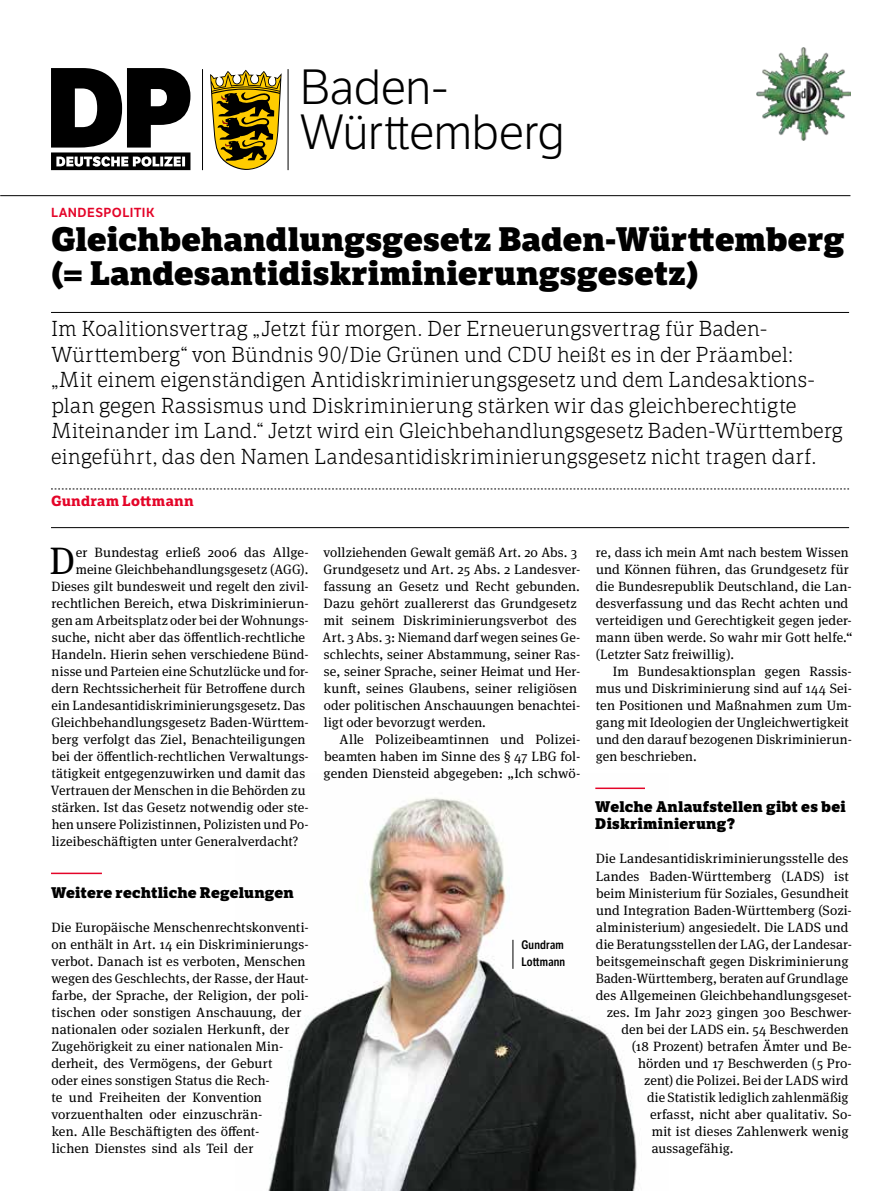
<style>
.page{position:relative;width:893px;height:1191px;background:#fff}
.page>*{position:absolute;margin:0;border:0;box-sizing:border-box;transform-origin:0 0}
.t1{font:48px/45px "LFT Etica Lt";letter-spacing:-.01em;color:#000}
.t2{font:38.25px "Meta Serif Pro";color:#000}
.t3{font:800 33px/34px "LFT Etica Sheriff";letter-spacing:.005em;color:#000}
.t4{font:300 21px/25.5px "LFT Etica Sheriff";letter-spacing:-.005em;color:#000}
.t5{font:800 15px/17px "LFT Etica Sheriff";letter-spacing:.01em;color:#000}
.t6{font:700 14.25px "LFT Etica Sheriff";letter-spacing:.015em;color:#e40428}
.t7{font:13.5px/17px "Meta Serif Pro";letter-spacing:.01em;color:#000}
.t8{font:12.75px "LFT Etica SB";letter-spacing:.03em;color:#e40428}
.t9{font:600 12px/17px "LFT Etica Condensed";letter-spacing:.02em;color:#000}
</style>
<div class="page">
<svg style="left:51px;top:68px;width:139px;height:102px"></svg>
<img style="left:757px;top:47px;width:93px;height:93px">
<img style="left:268px;top:789px;width:377px;height:402px">
<hr style="left:0;top:195px;width:850px;height:1px;background:#000">
<hr style="left:202px;top:69px;width:1px;height:101px;background:#000">
<hr style="left:288px;top:69px;width:1px;height:101px;background:#000">
<svg style="left:210px;top:70px;width:72px;height:100px"></svg>
<hr style="left:51px;top:312px;width:798px;height:1px;background:#000">
<svg style="left:51px;top:489px;width:798px;height:1px"></svg>
<hr style="left:51px;top:527px;width:798px;height:1px;background:#000">
<hr style="left:51px;top:872px;width:51px;height:2px;background:#e40428">
<hr style="left:595px;top:787px;width:50px;height:2px;background:#e40428">
<svg style="left:513px;top:939px;width:1px;height:29px"></svg>
<h1 class="t1" style="left:300px;top:66px;width:267px">Baden-<br>Württemberg</h1>
<p class="t8" style="left:51px;top:205px;width:105px">LANDESPOLITIK</p>
<h3 class="t3" style="left:51px;top:222px;width:795px">Gleichbehandlungsgesetz Baden-Württemberg (= Landesantidiskriminierungsgesetz)</h3>
<p class="t4" style="left:51px;top:316px;width:793px">Im Koalitionsvertrag „Jetzt für morgen. Der Erneuerungsvertrag für Baden-Württemberg“ von Bündnis 90/Die Grünen und CDU heißt es in der Präambel:<br>„Mit einem eigenständigen Antidiskriminierungsgesetz und dem Landesaktions&shy;plan gegen Rassismus und Diskriminierung stärken wir das gleichberechtigte Miteinander im Land.“ Jetzt wird ein Gleichbehandlungsgesetz Baden-Württemberg eingeführt, das den Namen Landesantidiskriminierungsgesetz nicht tragen darf.</p>
<p class="t6" style="left:51px;top:492px;width:144px">Gundram Lottmann</p>
<h2 class="t2" style="left:50px;top:533px;width:27px">D</h2>
<p class="t7" style="left:76px;top:543px;width:235px">er Bundestag erließ 2006 das Allge-</p>
<p class="t7" style="left:76px;top:560px;width:234px">meine Gleichbehandlungsgesetz (AGG).</p>
<p class="t7" style="left:51px;top:577px;width:259px">Dieses gilt bundesweit und regelt den zivil-</p>
<p class="t7" style="left:52px;top:594px;width:259px">rechtlichen Bereich, etwa Diskriminierun-</p>
<p class="t7" style="left:51px;top:611px;width:259px">gen am Arbeitsplatz oder bei der Wohnungs-</p>
<p class="t7" style="left:52px;top:628px;width:255px">suche, nicht aber das öffentlich-rechtliche</p>
<p class="t7" style="left:51px;top:645px;width:259px">Handeln. Hierin sehen verschiedene Bünd-</p>
<p class="t7" style="left:52px;top:662px;width:259px">nisse und Parteien eine Schutzlücke und for-</p>
<p class="t7" style="left:52px;top:679px;width:256px">dern Rechtssicherheit für Betroffene durch</p>
<p class="t7" style="left:52px;top:696px;width:255px">ein Landesantidiskriminierungsgesetz. Das</p>
<p class="t7" style="left:51px;top:713px;width:259px">Gleichbehandlungsgesetz Baden-Württem-</p>
<p class="t7" style="left:52px;top:730px;width:255px">berg verfolgt das Ziel, Benachteiligungen</p>
<p class="t7" style="left:52px;top:747px;width:258px">bei der öffentlich-rechtlichen Verwaltungs-</p>
<p class="t7" style="left:52px;top:764px;width:255px">tätigkeit entgegenzuwirken und damit das</p>
<p class="t7" style="left:51px;top:781px;width:256px">Vertrauen der Menschen in die Behörden zu</p>
<p class="t7" style="left:52px;top:798px;width:259px">stärken. Ist das Gesetz notwendig oder ste-</p>
<p class="t7" style="left:52px;top:815px;width:259px">hen unsere Polizistinnen, Polizisten und Po-</p>
<p class="t7" style="left:52px;top:832px;width:248px">lizeibeschäftigten unter Generalverdacht?</p>
<p class="t5" style="left:51px;top:883px;width:244px">Weitere rechtliche Regelungen</p>
<p class="t7" style="left:51px;top:917px;width:259px">Die Europäische Menschenrechtskonventi&shy;on enthält in Art. 14 ein Diskriminierungs&shy;verbot. Danach ist es verboten, Menschen wegen des Geschlechts, der Rasse, der Haut&shy;farbe, der Sprache, der Religion, der poli&shy;tischen oder sonstigen Anschauung, der nationalen oder sozialen Herkunft, der Zugehörigkeit zu einer nationalen Min&shy;derheit, des Vermögens, der Geburt<br>oder eines sonstigen Status die Rech-<br>te und Freiheiten der Konvention vorzuenthalten oder einzuschrän-<br>ken. Alle Beschäftigten des öffent-<br>lichen Dienstes sind als Teil der</p>
<p class="t7" style="left:323px;top:543px;width:259px">vollziehenden Gewalt gemäß Art. 20 Abs. 3<br>Grundgesetz und Art. 25 Abs. 2 Landesver&shy;fassung an Gesetz und Recht gebunden.<br>Dazu gehört zuallererst das Grundgesetz mit seinem Diskriminierungsverbot des Art. 3 Abs. 3: Niemand darf wegen seines Ge&shy;schlechts, seiner Abstammung, seiner Ras&shy;se, seiner Sprache, seiner Heimat und Her&shy;kunft, seines Glaubens, seiner religiösen oder politischen Anschauungen benachtei&shy;ligt oder bevorzugt werden.</p>
<p class="t7" style="left:324px;top:730px;width:258px;text-align:justify;text-indent:16px">Alle Polizeibeamtinnen und Polizei&shy;beamten haben im Sinne des § 47 LBG fol&shy;genden Diensteid abgegeben: „Ich schwö-</p>
<p class="t9" style="left:521px;top:936px;width:45px">Gundram<br>Lottmann</p>
<p class="t7" style="left:596px;top:543px;width:258px">re, dass ich mein Amt nach bestem Wissen und Können führen, das Grundgesetz für die Bundesrepublik Deutschland, die Lan&shy;desverfassung und das Recht achten und verteidigen und Gerechtigkeit gegen jeder&shy;mann üben werde. So wahr mir Gott helfe.“ (Letzter Satz freiwillig).</p>
<p class="t7" style="left:596px;top:662px;width:258px;text-indent:17px">Im Bundesaktionsplan gegen Rassis&shy;mus und Diskriminierung sind auf 144 Sei&shy;ten Positionen und Maßnahmen zum Um&shy;gang mit Ideologien der Ungleichwertigkeit und den darauf bezogenen Diskriminierun&shy;gen beschrieben.</p>
<p class="t5" style="left:595px;top:798px;width:252px">Welche Anlaufstellen gibt es bei<br>Diskriminierung?</p>
<p class="t7" style="left:596px;top:849px;width:254px">Die Landesantidiskriminierungsstelle des</p>
<p class="t7" style="left:596px;top:866px;width:254px">Landes Baden-Württemberg (LADS) ist</p>
<p class="t7" style="left:596px;top:883px;width:254px">beim Ministerium für Soziales, Gesundheit</p>
<p class="t7" style="left:596px;top:900px;width:257px">und Integration Baden-Württemberg (Sozi-</p>
<p class="t7" style="left:596px;top:917px;width:254px">alministerium) angesiedelt. Die LADS und</p>
<p class="t7" style="left:596px;top:934px;width:258px">die Beratungsstellen der LAG, der Landesar-</p>
<p class="t7" style="left:596px;top:951px;width:254px">beitsgemeinschaft gegen Diskriminierung</p>
<p class="t7" style="left:596px;top:968px;width:254px">Baden-Württemberg, beraten auf Grundlage</p>
<p class="t7" style="left:596px;top:985px;width:258px">des Allgemeinen Gleichbehandlungsgeset-</p>
<p class="t7" style="left:607px;top:1002px;width:247px">zes. Im Jahr 2023 gingen 300 Beschwer-</p>
<p class="t7" style="left:622px;top:1019px;width:229px">den bei der LADS ein. 54 Beschwerden</p>
<p class="t7" style="left:632px;top:1036px;width:221px">(18 Prozent) betrafen Ämter und Be-</p>
<p class="t7" style="left:638px;top:1053px;width:215px">hörden und 17 Beschwerden (5 Pro-</p>
<p class="t7" style="left:644px;top:1070px;width:206px">zent) die Polizei. Bei der LADS wird</p>
<p class="t7" style="left:647px;top:1087px;width:203px">die Statistik lediglich zahlenmäßig</p>
<p class="t7" style="left:650px;top:1104px;width:203px">erfasst, nicht aber qualitativ. So-</p>
<p class="t7" style="left:652px;top:1121px;width:198px">mit ist dieses Zahlenwerk wenig</p>
<p class="t7" style="left:652px;top:1138px;width:83px">aussagefähig.</p>
</div>
